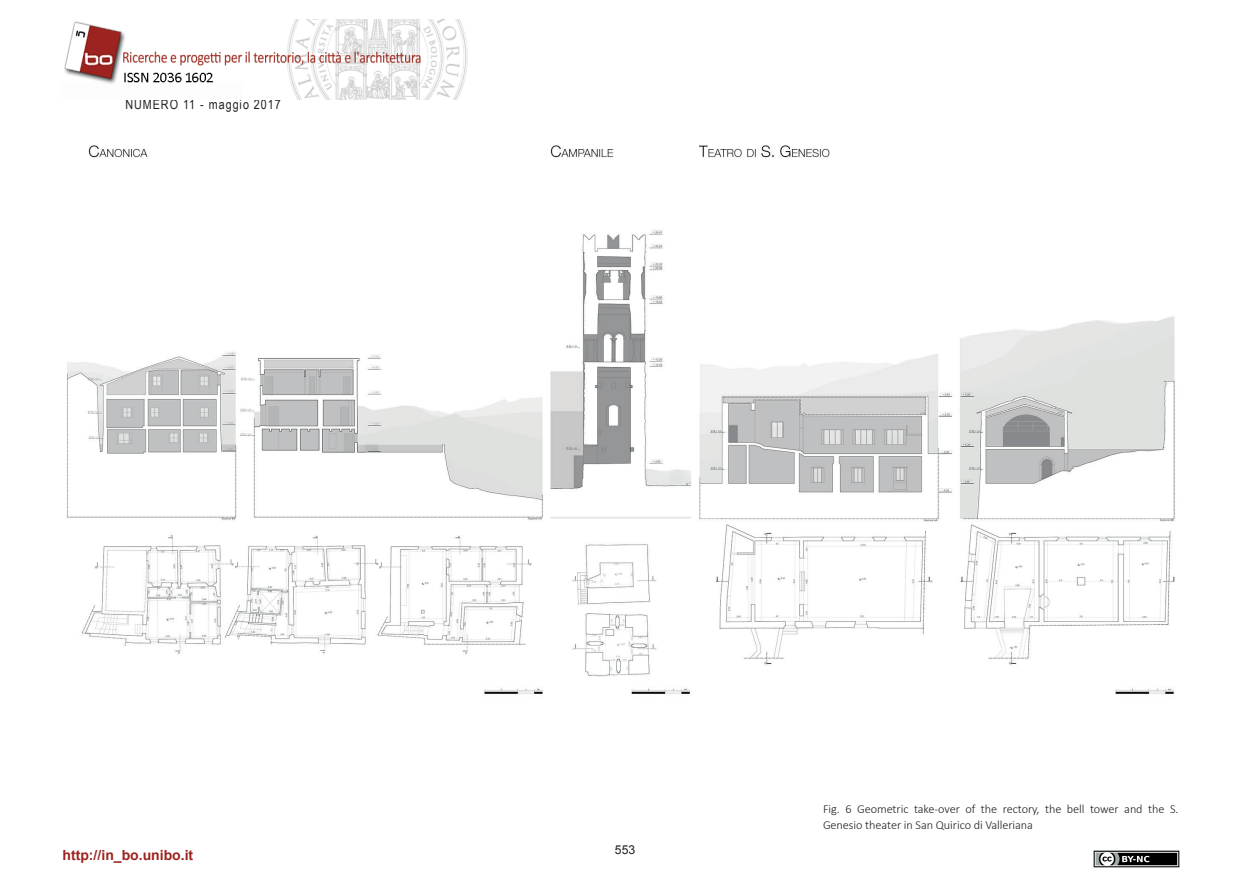
<style>
.page{position:relative;width:1241px;height:893px;background:#fff}
.page>*{position:absolute;margin:0;border:0;box-sizing:border-box;transform-origin:0 0}
.t1{font:700 14px "Arial";color:#9c231f}
.t2{font:13.12px "Arial Narrow";letter-spacing:.075em;color:#231f20}
.t3{font:300 12.25px/15.8px "Calibri";letter-spacing:-.005em;color:#231f20}
.t4{font:12.25px "Arial";color:#231f20}
</style>
<div class="page">
<img style="left:64px;top:19px;width:404px;height:80px">
<img style="left:1093px;top:850px;width:86px;height:17px">
<img style="left:67px;top:145px;width:1108px;height:549px">
<p class="t2" style="left:125px;top:95px;width:157px">NUMERO 11 - maggio 2017</p>
<p class="t1" style="left:63px;top:845px;width:132px">http://in_bo.unibo.it</p>
<p class="t4" style="left:615px;top:842px;width:22px">553</p>
<p class="t3" style="left:822px;top:801px;width:357px">Fig. 6 Geometric take-over of the rectory, the bell tower and the S.<br>Genesio theater in San Quirico di Valleriana</p>
</div>
